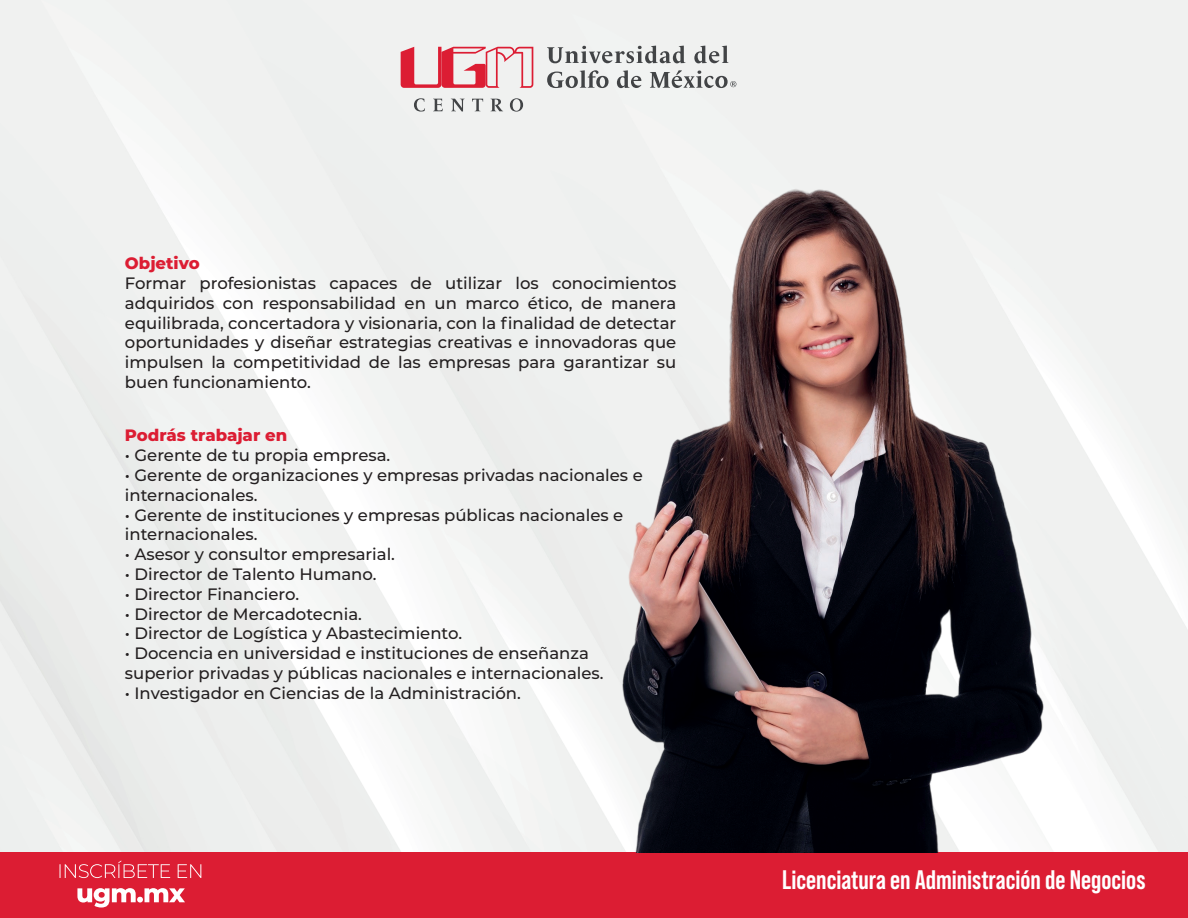
<style>
.page{position:relative;width:1188px;height:918px;background:#fff}
.page>*{position:absolute;margin:0;border:0;box-sizing:border-box;transform-origin:0 0}
.t1{font:700 26.7px "Bebas Neue Pro";color:#fff}
.t2{font:500 16.5px/19.8px "Montserrat";color:#231f20}
.t3{font:800 16.5px "Montserrat";color:#dc1d33}
</style>
<div class="page">
<svg style="left:401px;top:47px;width:132px;height:41px"></svg>
<svg style="left:414px;top:98px;width:11px;height:14px"></svg>
<svg style="left:433px;top:99px;width:10px;height:12px"></svg>
<svg style="left:451px;top:99px;width:14px;height:12px"></svg>
<svg style="left:472px;top:99px;width:11px;height:12px"></svg>
<svg style="left:491px;top:99px;width:12px;height:12px"></svg>
<svg style="left:510px;top:98px;width:13px;height:14px"></svg>
<svg style="left:547px;top:70px;width:62px;height:18px"></svg>
<svg style="left:617px;top:70px;width:24px;height:18px"></svg>
<svg style="left:694px;top:46px;width:34px;height:17px"></svg>
<svg style="left:547px;top:46px;width:138px;height:17px"></svg>
<svg style="left:650px;top:70px;width:86px;height:18px"></svg>
<div style="left:0;top:852px;width:1188px;height:66px;background:#dc1d33"></div>
<svg style="left:77px;top:888px;width:108px;height:20px"></svg>
<svg style="left:60px;top:861px;width:141px;height:17px"></svg>
<img style="left:550px;top:96px;width:504px;height:756px">
<p class="t3" style="left:125px;top:251px;width:76px">Objetivo</p>
<p class="t2" style="left:125px;top:273px;width:553px;text-align:justify">Formar profesionistas capaces de utilizar los conocimientos adquiridos con responsabilidad en un marco ético, de manera equilibrada, concertadora y visionaria, con la finalidad de detectar oportunidades y diseñar estrategias creativas e innovadoras que impulsen la competitividad de las empresas para garantizar su buen funcionamiento.</p>
<p class="t3" style="left:125px;top:423px;width:164px">Podrás trabajar en</p>
<p class="t2" style="left:125px;top:445px;width:267px">• Gerente de tu propia empresa.</p>
<p class="t2" style="left:125px;top:465px;width:519px">• Gerente de organizaciones y empresas privadas nacionales e internacionales.</p>
<p class="t2" style="left:125px;top:504px;width:500px">• Gerente de instituciones y empresas públicas nacionales e internacionales.</p>
<p class="t2" style="left:125px;top:544px;width:272px">• Asesor y consultor empresarial.</p>
<p class="t2" style="left:125px;top:564px;width:253px">• Director de Talento Humano.</p>
<p class="t2" style="left:125px;top:583px;width:176px">• Director Financiero.</p>
<p class="t2" style="left:125px;top:603px;width:239px">• Director de Mercadotecnia.</p>
<p class="t2" style="left:125px;top:623px;width:339px">• Director de Logística y Abastecimiento.</p>
<p class="t2" style="left:125px;top:643px;width:480px">• Docencia en universidad e instituciones de enseñanza superior privadas y públicas nacionales e internacionales.</p>
<p class="t2" style="left:125px;top:682px;width:398px">• Investigador en Ciencias de la Administración.</p>
<h1 class="t1" style="left:782px;top:864px;width:365px">Licenciatura en Administración de Negocios</h1>
</div>
